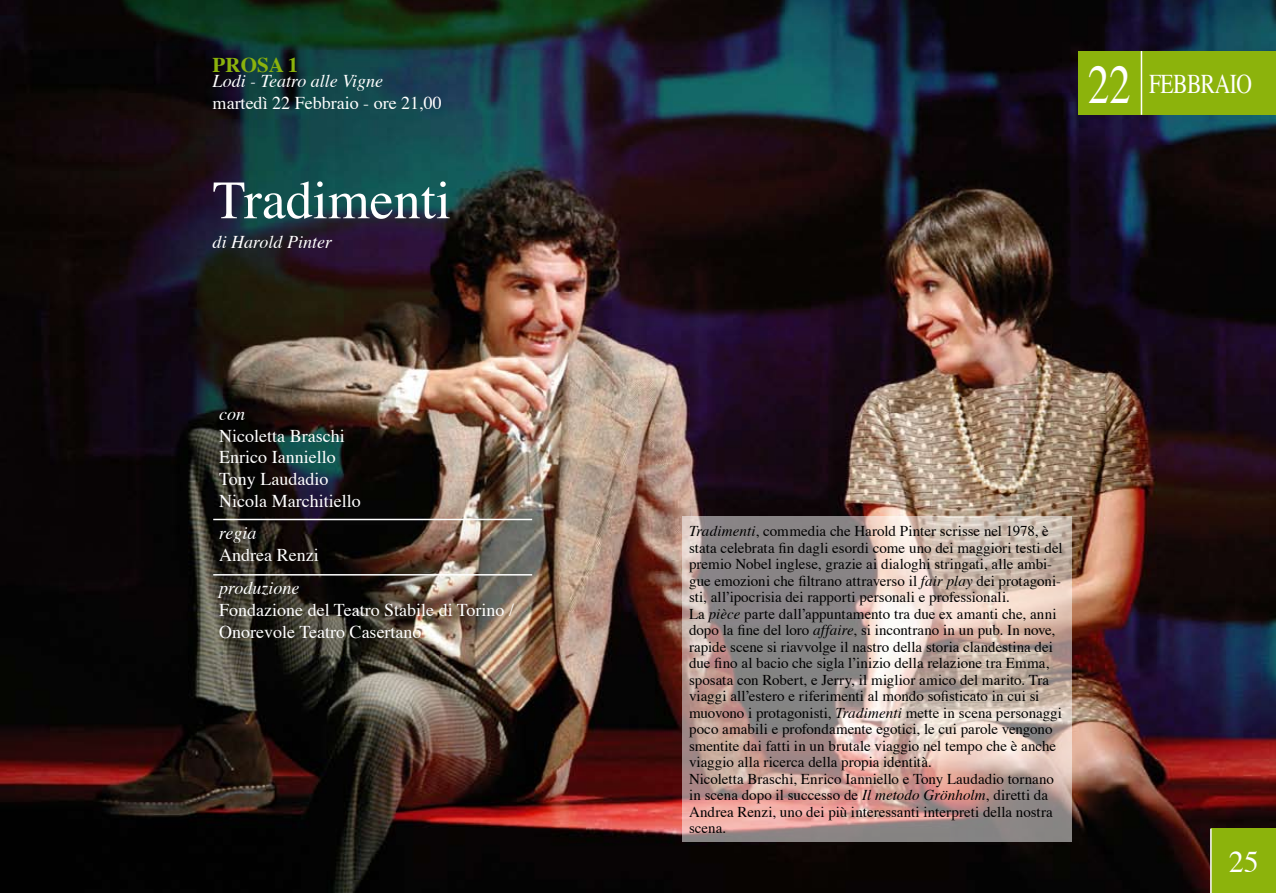
<style>
.page{position:relative;width:1276px;height:893px;background:#fff}
.page>*{position:absolute;margin:0;border:0;box-sizing:border-box;transform-origin:0 0}
.t1{font:54px "Times";color:#fff}
.t2{font:30px "Times";color:#fff}
.t3{font:27px "Times";letter-spacing:-.025em;color:#fff;scale:.8 1}
.t4{font:700 21px "Times";color:#8cb30c}
.t5{font:18px/21.6px "Times";color:#fff}
.t6{font:italic 18px "Times";color:#fff}
.t7{font:15px/16.5px "Times";color:#000}
.s1{font-size:54px}
.s2{font-style:italic}
</style>
<div class="page">
<img style="left:0;top:0;width:1276px;height:893px">
<div style="left:1078px;top:51px;width:198px;height:64px;background:#8cb30c"></div>
<hr style="left:1140px;top:51px;width:2px;height:64px;background:#fff">
<div style="left:1211px;top:828px;width:65px;height:65px;background:#8cb30c"></div>
<hr style="left:1210px;top:828px;width:1px;height:65px;background:#fff">
<hr style="left:213px;top:519px;width:319px;height:1px;background:#fff">
<hr style="left:213px;top:574px;width:319px;height:2px;background:#fff">
<svg style="left:682px;top:517px;width:389px;height:325px"></svg>
<h3 class="t4" style="left:213px;top:45px;width:87px">PROSA 1</h3>
<p class="t6" style="left:213px;top:65px;width:172px">Lodi - Teatro alle Vigne</p>
<p class="t5" style="left:213px;top:91px;width:230px">martedì 22 Febbraio - ore 21,00</p>
<h1 class="t1" style="left:213px;top:150px;width:240px">Tradimenti</h1>
<p class="t6" style="left:213px;top:226px;width:121px">di Harold Pinter</p>
<p class="t6" style="left:219px;top:398px;width:27px">con</p>
<p class="t5" style="left:219px;top:423px;width:143px">Nicoletta Braschi<br>Enrico Ianniello<br>Tony Laudadio<br>Nicola Marchitiello</p>
<p class="t6" style="left:219px;top:517px;width:39px">regia</p>
<p class="t5" style="left:219px;top:542px;width:101px">Andrea Renzi</p>
<p class="t6" style="left:219px;top:572px;width:82px">produzione</p>
<p class="t5" style="left:219px;top:597px;width:296px">Fondazione del Teatro Stabile di Torino /<br>Onorevole Teatro Casertano</p>
<h3 class="t3" style="left:1088px;top:59px;width:207px"><span class="s1">22</span> FEBBRAIO</h3>
<p class="t7" style="left:689px;top:521px;width:375px"><span class="s2">Tradimenti</span>, commedia che Harold Pinter scrisse nel 1978, è stata celebrata fin dagli esordi come uno dei maggiori testi del premio Nobel inglese, grazie ai dialoghi stringati, alle ambi&shy;gue emozioni che filtrano attraverso il <span class="s2">fair play</span> dei protagoni&shy;sti, all’ipocrisia dei rapporti personali e professionali.<br>La <span class="s2">pièce</span> parte dall’appuntamento tra due ex amanti che, anni dopo la fine del loro <span class="s2">affaire</span>, si incontrano in un pub. In nove, rapide scene si riavvolge il nastro della storia clandestina dei due fino al bacio che sigla l’inizio della relazione tra Emma, sposata con Robert, e Jerry, il miglior amico del marito. Tra viaggi all’estero e riferimenti al mondo sofisticato in cui si muovono i protagonisti, <span class="s2">Tradimenti</span> mette in scena personaggi poco amabili e profondamente egotici, le cui parole vengono smentite dai fatti in un brutale viaggio nel tempo che è anche viaggio alla ricerca della propia identità.<br>Nicoletta Braschi, Enrico Ianniello e Tony Laudadio tornano in scena dopo il successo de <span class="s2">Il metodo Grönholm</span>, diretti da Andrea Renzi, uno dei più interessanti interpreti della nostra scena.</p>
<h2 class="t2" style="left:1228px;top:834px;width:31px">25</h2>
</div>
